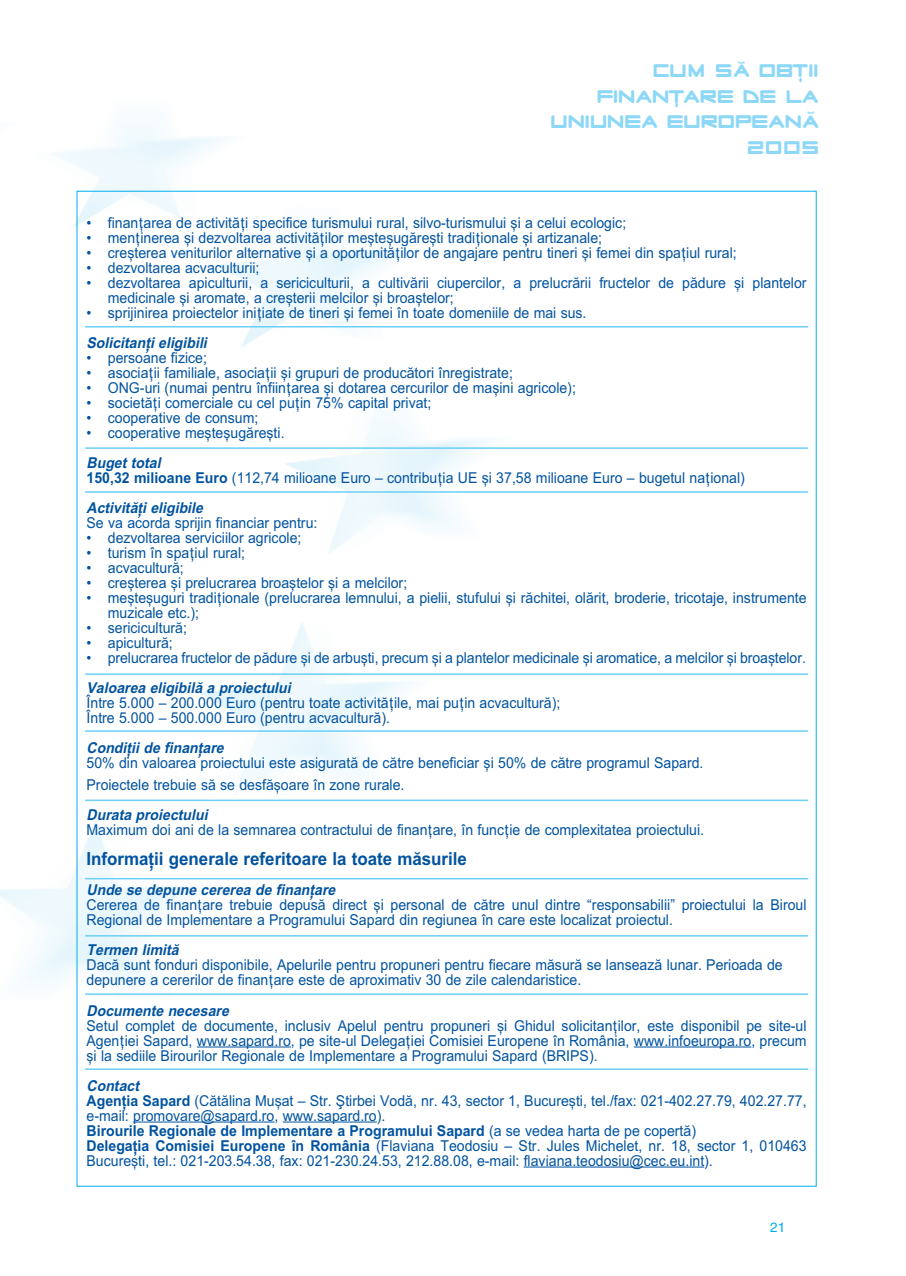
<style>
.page{position:relative;width:906px;height:1276px;background:#fff}
.page>*{position:absolute;margin:0;border:0;box-sizing:border-box;transform-origin:0 0}
.t1{font:22.5px/25.5px "Radio Stars";letter-spacing:.015em;color:#8dd7f7;text-align:right}
.t2{font:700 18px "Doru Arial";color:#0153a0;scale:.94 1}
.t3{font:15px/15px "Doru Arial";color:#0153a0;scale:.94 1}
.t4{font:italic 700 15px "Doru Arial";color:#0153a0;scale:.94 1}
.t5{font:13.5px "Helvetica";color:#00aeef}
.t6{font:9.15px "Radio Stars";color:#8dd7f7}
.s1{font-size:18px}
.s2{font-weight:700;font-style:italic}
.s3{font-weight:700}
</style>
<div class="page">
<img style="left:0;top:123px;width:555px;height:1064px">
<hr style="left:197px;top:1046px;width:94px;height:1px;background:#0153a0">
<hr style="left:634px;top:1046px;width:117px;height:1px;background:#0153a0">
<hr style="left:133px;top:1121px;width:141px;height:1px;background:#0153a0">
<hr style="left:283px;top:1121px;width:94px;height:1px;background:#0153a0">
<hr style="left:524px;top:1166px;width:180px;height:1px;background:#0153a0">
<hr style="left:85px;top:326px;width:723px;height:1px;background:#6bcff6">
<hr style="left:85px;top:447px;width:723px;height:2px;background:#6bcff6">
<hr style="left:85px;top:491px;width:723px;height:2px;background:#6bcff6">
<hr style="left:85px;top:673px;width:723px;height:2px;background:#6bcff6">
<hr style="left:85px;top:730px;width:723px;height:2px;background:#6bcff6">
<hr style="left:85px;top:799px;width:723px;height:2px;background:#6bcff6">
<hr style="left:85px;top:878px;width:723px;height:1px;background:#6bcff6">
<hr style="left:85px;top:935px;width:723px;height:1px;background:#6bcff6">
<hr style="left:85px;top:993px;width:723px;height:2px;background:#6bcff6">
<hr style="left:85px;top:1068px;width:723px;height:2px;background:#6bcff6">
<p class="t6" style="left:737px;top:64px;width:4px;rotate:-90deg">(</p>
<h1 class="t1" style="left:551px;top:58px;width:269px">CUM SA obt<span class="s1">,</span> ii<br>finant<span class="s1">,</span> are de la uniunea europeana<br>2005</h1>
<p class="t6" style="left:806px;top:114px;width:4px;rotate:-90deg">(</p>
<p class="t3" style="left:87px;top:215px;width:575px">• finanœarea de activitåœi specifice turismului rural, silvo-turismului æi a celui ecologic;</p>
<p class="t3" style="left:87px;top:230px;width:550px">• menœinerea æi dezvoltarea activitåœilor meæteæugåreæti tradiœionale æi artizanale;</p>
<p class="t3" style="left:87px;top:245px;width:693px">• creæterea veniturilor alternative æi a oportunitåœilor de angajare pentru tineri æi femei din spaœiul rural;</p>
<p class="t3" style="left:87px;top:260px;width:185px">• dezvoltarea acvaculturii;</p>
<p class="t3" style="left:108px;top:275px;width:745px;text-indent:-21px">• dezvoltarea apiculturii, a sericiculturii, a cultivårii ciupercilor, a prelucrårii fructelor de pådure æi plantelor medicinale æi aromate, a creæterii melcilor æi broaætelor;</p>
<p class="t3" style="left:87px;top:305px;width:533px">• sprijinirea proiectelor iniœiate de tineri æi femei în toate domeniile de mai sus.</p>
<p class="t4" style="left:87px;top:334px;width:134px">Solicitanœieligibili</p>
<p class="t3" style="left:87px;top:350px;width:130px">• persoane fizice;</p>
<p class="t3" style="left:87px;top:365px;width:455px">• asociaœii familiale, asociaœii æi grupuri de producåtori înregistrate;</p>
<p class="t3" style="left:87px;top:380px;width:522px">• ONG-uri (numai pentru înfiinœarea æi dotarea cercurilor de maæini agricole);</p>
<p class="t3" style="left:87px;top:395px;width:368px">• societåœi comerciale cu cel puœin 75% capital privat;</p>
<p class="t3" style="left:87px;top:410px;width:184px">• cooperative de consum;</p>
<p class="t3" style="left:87px;top:425px;width:212px">• cooperative meæteæugåreæti.</p>
<p class="t3" style="left:87px;top:455px;width:702px"><span class="s2">Bugettotal<br></span><span class="s3">150,32 milioane Euro</span> (112,74 milioane Euro – contribuœia UE æi 37,58 milioane Euro – bugetul naœional)</p>
<p class="t4" style="left:87px;top:499px;width:129px">Activitåœieligibile</p>
<p class="t3" style="left:87px;top:515px;width:247px">Se va acorda sprijin financiar pentru:</p>
<p class="t3" style="left:87px;top:530px;width:230px">• dezvoltarea serviciilor agricole;</p>
<p class="t3" style="left:87px;top:545px;width:170px">• turism în spaœiul rural;</p>
<p class="t3" style="left:87px;top:560px;width:105px">• acvaculturå;</p>
<p class="t3" style="left:87px;top:575px;width:343px">• creæterea æi prelucrarea broaætelor æi a melcilor;</p>
<p class="t3" style="left:108px;top:590px;width:745px;text-indent:-21px">• meæteæuguri tradiœionale (prelucrarea lemnului, a pielii, stufului æi råchitei, olårit, broderie, tricotaje, instrumente muzicale etc.);</p>
<p class="t3" style="left:87px;top:620px;width:108px">• sericiculturå;</p>
<p class="t3" style="left:87px;top:635px;width:93px">• apiculturå;</p>
<p class="t3" style="left:87px;top:650px;width:766px">• prelucrarea fructelor de pådure æi de arbuæti, precum æi a plantelor medicinale æi aromatice, a melcilor æi broaætelor.</p>
<p class="t4" style="left:87px;top:679px;width:223px">Valoarea eligibilå a proiectului</p>
<p class="t3" style="left:87px;top:695px;width:505px">Între 5.000 – 200.000 Euro (pentru toate activitåœile, mai puœin acvaculturå);<br>Între 5.000 – 500.000 Euro (pentru acvaculturå).</p>
<p class="t4" style="left:87px;top:739px;width:151px">Condiœiide finanœare</p>
<p class="t3" style="left:87px;top:751px;width:658px;line-height:22.5px">50% din valoarea proiectului este asiguratå de cåtre beneficiar æi 50% de cåtre programul Sapard.<br>Proiectele trebuie så se desfåæoare în zone rurale.</p>
<p class="t4" style="left:87px;top:806px;width:134px">Durata proiectului</p>
<p class="t3" style="left:87px;top:823px;width:658px">Maximum doi ani de la semnarea contractului de finanœare, în funcœie de complexitatea proiectului.</p>
<p class="t2" style="left:87px;top:848px;width:406px">Informaœii generale referitoare la toate måsurile</p>
<p class="t4" style="left:87px;top:881px;width:270px">Unde se depune cererea de finanœare</p>
<p class="t3" style="left:87px;top:898px;width:767px">Cererea de finanœare trebuie depuså direct æi personal de cåtre unul dintre “responsabilii” proiectului la Biroul<br>Regional de Implementare a Programului Sapard din regiunea în care este localizat proiectul.</p>
<p class="t4" style="left:87px;top:941px;width:104px">Termen limitå</p>
<p class="t3" style="left:87px;top:958px;width:742px">Dacå sunt fonduri disponibile, Apelurile pentru propuneri pentru fiecare måsurå se lanseazå lunar. Perioada de depunere a cererilor de finanœare este de aproximativ 30 de zile calendaristice.</p>
<p class="t4" style="left:87px;top:1001px;width:157px">Documente necesare</p>
<p class="t3" style="left:87px;top:1018px;width:767px;text-align:justify">Setul complet de documente, inclusiv Apelul pentru propuneri æi Ghidul solicitanœilor, este disponibil pe site-ul Agenœiei Sapard, www.sapard.ro, pe site-ul Delegaœiei Comisiei Europene în România, www.infoeuropa.ro, precum æi la sediile Birourilor Regionale de Implementare a Programului Sapard (BRIPS).</p>
<p class="t3" style="left:87px;top:1078px;width:767px"><span class="s2">Contact<br></span><span class="s3">Agenœia Sapard</span> (Cåtålina Muæat – Str. Ætirbei Vodå, nr. 43, sector 1, Bucureæti, tel./fax: 021-402.27.79, 402.27.77, e-mail: promovare@sapard.ro, www.sapard.ro).<br><span class="s3">Birourile Regionale de Implementare a Programului Sapard</span> (a se vedea harta de pe copertå)<br><span class="s3">Delegaœia Comisiei Europene în România</span> (Flaviana Teodosiu – Str. Jules Michelet, nr. 18, sector 1, 010463<br>Bucureæti, tel.: 021-203.54.38, fax: 021-230.24.53, 212.88.08, e-mail: flaviana.teodosiu@cec.eu.int).</p>
<p class="t5" style="left:770px;top:1222px;width:17px">21</p>
</div>
